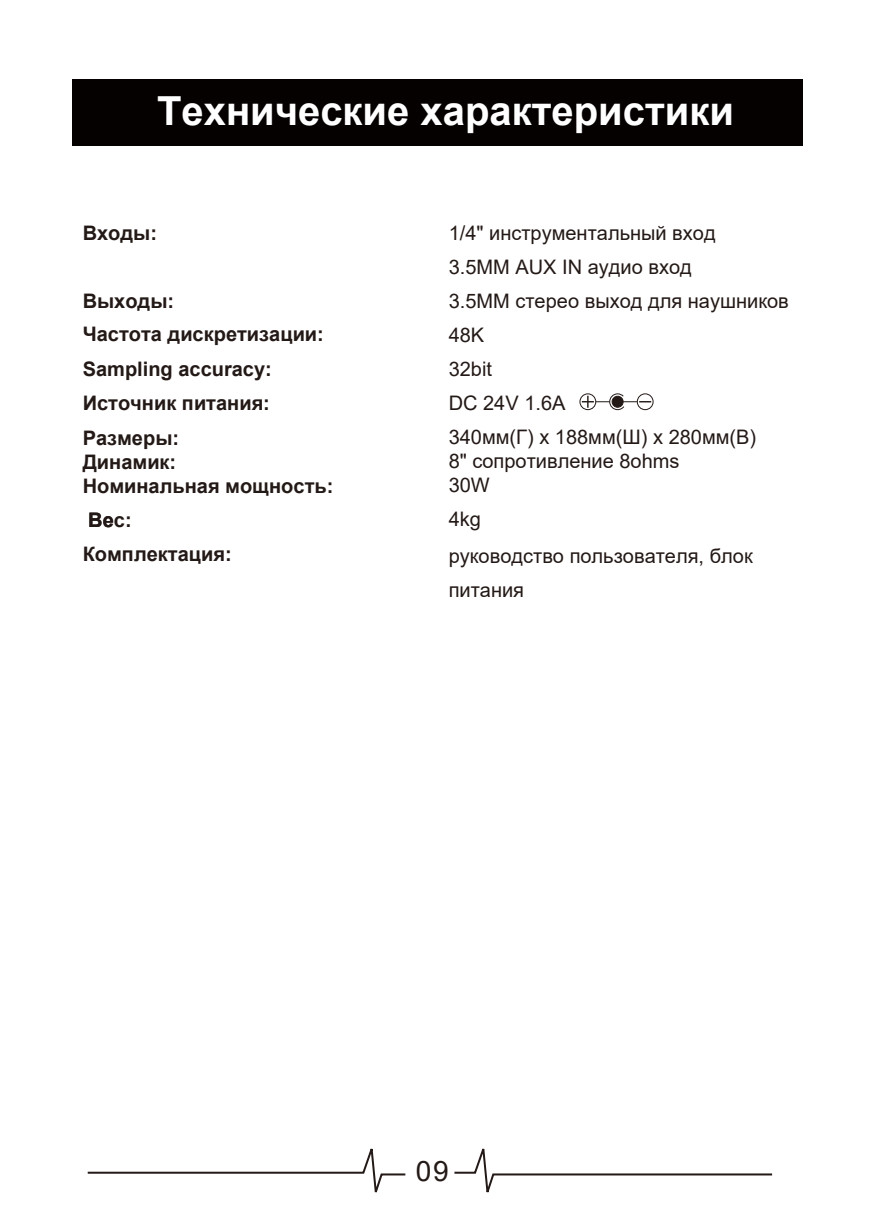
<style>
.page{position:relative;width:876px;height:1227px;background:#fff}
.page>*{position:absolute;margin:0;border:0;box-sizing:border-box;transform-origin:0 0}
.t1{font:700 40px "Arial";color:#fff}
.t2{font:28.2px "Arial";color:#231916}
.t3{font:20px/34px "Arial";color:#231916}
.t4{font:700 20px/34.2px "Arial";color:#231916}
.s1{font-style:inherit}
</style>
<div class="page">
<svg style="left:87px;top:1148px;width:319px;height:45px"></svg>
<svg style="left:454px;top:1148px;width:319px;height:45px"></svg>
<div style="left:73px;top:79px;width:730px;height:67px;background:#060101"></div>
<div style="left:579px;top:394px;width:16px;height:16px;border:1px solid #231916;border-radius:50%"></div>
<div style="left:636px;top:394px;width:17px;height:16px;border:1px solid #231916;border-radius:50%"></div>
<svg style="left:581px;top:393px;width:70px;height:17px"></svg>
<h1 class="t1" style="left:157px;top:82px;width:578px">Технические характеристики</h1>
<p class="t4" style="left:83px;top:216px;width:76px">Входы:</p>
<p class="t4" style="left:83px;top:284px;width:242px">Выходы:<br>Частота дискретизации<span class="s1">:<br>Sampling accuracy:<br></span>Источник питания<span class="s1">:<br></span>Размеры:</p>
<p class="t4" style="left:83px;top:450px;width:252px;line-height:24px">Динамик:<br>Номинальная мощность:</p>
<p class="t4" style="left:83px;top:503px;width:150px">Вес:<br>Комплектация:</p>
<p class="t3" style="left:448px;top:216px;width:341px">1/4" инструментальный вход<br>3.5MM AUX IN аудио вход<br>3.5MM стерео выход для наушников<br>48K<br>32bit<br>DC <span class="s1">24</span>V <span class="s1">1.6</span>A<br><span class="s1">340мм</span>(Г) x <span class="s1">188мм</span>(Ш) x <span class="s1">280мм</span>(В)</p>
<p class="t3" style="left:448px;top:449px;width:232px;line-height:24px"><span class="s1">8</span>" сопротивление <span class="s1">8</span>ohms<br><span class="s1">30</span>W</p>
<p class="t3" style="left:448px;top:502px;width:34px"><span class="s1">4</span>kg</p>
<p class="t3" style="left:448px;top:538px;width:305px">руководство пользователя, блок питания</p>
<h2 class="t2" style="left:415px;top:1152px;width:34px">09</h2>
</div>
